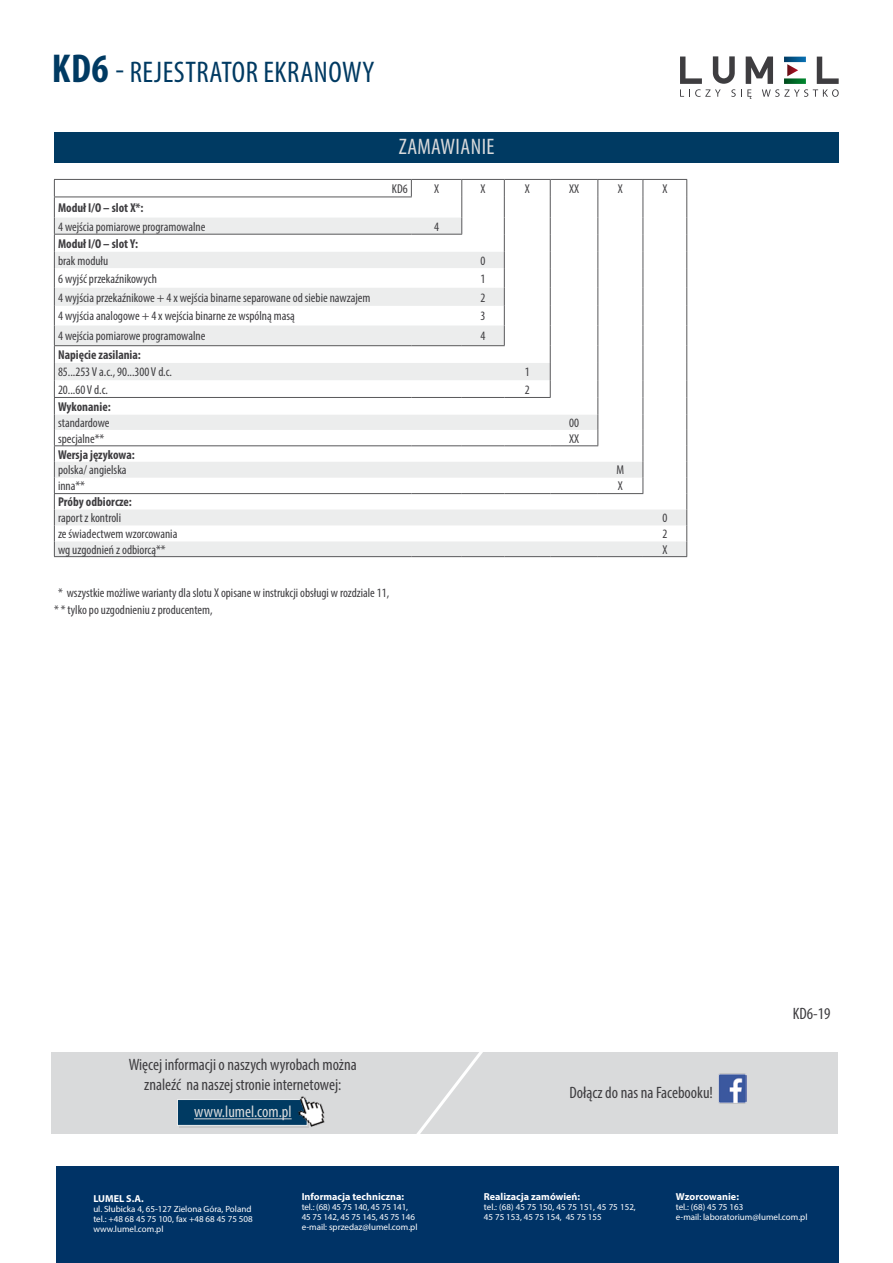
<style>
.page{position:relative;width:893px;height:1263px;background:#fff}
.page>*{position:absolute;margin:0;border:0;box-sizing:border-box;transform-origin:0 0}
.t1{font:condensed 30px "Myriad Pro";letter-spacing:.02em;color:#003a62}
.t2{font:condensed 22.5px "Myriad Pro";letter-spacing:.02em;color:#d9dadb}
.t3{font:condensed 16.5px/19.8px "Myriad Pro";color:#3e3d40;text-align:center}
.t4{font:condensed 16.5px "Myriad Pro";color:#d9dadb}
.t5{font:condensed 12.9px "Myriad Pro";color:#3e3d40}
.t6{font:700 condensed 12.9px "Myriad Pro";color:#3e3d40}
.t7{font:condensed 12.75px/16.4px "Myriad Pro";color:#3e3d40}
.t8{font:700 10.2px "Myriad Pro";color:#fff}
.t9{font:9px/10.2px "Myriad Pro";color:#fff}
.s1{font-weight:700;font-size:40.5px}
.s2{font-size:31.5px}
</style>
<div class="page">
<div style="left:54px;top:132px;width:785px;height:30px;background:#003a62"></div>
<svg style="left:680px;top:56px;width:159px;height:43px"></svg>
<svg style="left:55px;top:218px;width:631px;height:338px"></svg>
<svg style="left:55px;top:325px;width:631px;height:200px"></svg>
<hr style="left:504px;top:445px;width:46px;height:1px;background:#58585a">
<hr style="left:550px;top:445px;width:48px;height:1px;background:#58585a">
<hr style="left:504px;top:493px;width:46px;height:1px;background:#58585a">
<hr style="left:550px;top:493px;width:48px;height:1px;background:#58585a">
<hr style="left:598px;top:493px;width:45px;height:1px;background:#58585a">
<hr style="left:504px;top:556px;width:46px;height:1px;background:#58585a">
<hr style="left:550px;top:556px;width:48px;height:1px;background:#58585a">
<hr style="left:598px;top:556px;width:45px;height:1px;background:#58585a">
<hr style="left:643px;top:556px;width:44px;height:1px;background:#58585a">
<hr style="left:54px;top:179px;width:357px;height:1px;background:#58585a">
<hr style="left:54px;top:197px;width:358px;height:1px;background:#58585a">
<hr style="left:54px;top:234px;width:357px;height:1px;background:#58585a">
<hr style="left:411px;top:234px;width:51px;height:1px;background:#58585a">
<hr style="left:54px;top:445px;width:357px;height:1px;background:#58585a">
<hr style="left:411px;top:445px;width:51px;height:1px;background:#58585a">
<hr style="left:462px;top:445px;width:42px;height:1px;background:#58585a">
<hr style="left:54px;top:493px;width:357px;height:1px;background:#58585a">
<hr style="left:411px;top:493px;width:51px;height:1px;background:#58585a">
<hr style="left:462px;top:493px;width:42px;height:1px;background:#58585a">
<hr style="left:54px;top:556px;width:357px;height:1px;background:#58585a">
<hr style="left:411px;top:556px;width:51px;height:1px;background:#58585a">
<hr style="left:462px;top:556px;width:42px;height:1px;background:#58585a">
<hr style="left:411px;top:179px;width:51px;height:1px;background:#58585a">
<svg style="left:411px;top:180px;width:1px;height:17px"></svg>
<hr style="left:462px;top:179px;width:42px;height:1px;background:#58585a">
<svg style="left:461px;top:180px;width:1px;height:54px"></svg>
<hr style="left:504px;top:179px;width:46px;height:1px;background:#58585a">
<svg style="left:504px;top:180px;width:1px;height:165px"></svg>
<hr style="left:550px;top:179px;width:48px;height:1px;background:#58585a">
<hr style="left:598px;top:179px;width:45px;height:1px;background:#58585a">
<svg style="left:597px;top:180px;width:1px;height:265px"></svg>
<hr style="left:643px;top:179px;width:44px;height:1px;background:#58585a">
<svg style="left:643px;top:180px;width:1px;height:313px"></svg>
<svg style="left:686px;top:180px;width:1px;height:376px"></svg>
<hr style="left:54px;top:345px;width:357px;height:1px;background:#58585a">
<hr style="left:411px;top:345px;width:51px;height:1px;background:#58585a">
<hr style="left:462px;top:345px;width:43px;height:1px;background:#58585a">
<svg style="left:550px;top:180px;width:1px;height:217px"></svg>
<hr style="left:504px;top:397px;width:47px;height:1px;background:#58585a">
<svg style="left:54px;top:180px;width:1px;height:376px"></svg>
<hr style="left:54px;top:397px;width:357px;height:1px;background:#58585a">
<hr style="left:411px;top:397px;width:51px;height:1px;background:#58585a">
<hr style="left:462px;top:397px;width:42px;height:1px;background:#58585a">
<div style="left:56px;top:1167px;width:783px;height:96px;background:#036"></div>
<div style="left:51px;top:1052px;width:786px;height:82px;background:#d9dadb"></div>
<div style="left:179px;top:1101px;width:130px;height:26px;background:#c6c7c8"></div>
<div style="left:177px;top:1099px;width:131px;height:27px;background:#003a62;border:1px solid #eceded"></div>
<hr style="left:194px;top:1118px;width:98px;height:1px;background:#d9dadb">
<img style="left:291px;top:1096px;width:34px;height:32px">
<img style="left:718px;top:1074px;width:29px;height:29px">
<svg style="left:416px;top:1052px;width:67px;height:82px"></svg>
<h1 class="t1" style="left:52px;top:54px;width:136px"><span class="s1">KD6</span> <span class="s2">-</span> REJESTRATOR</h1>
<h1 class="t1" style="left:263px;top:54px;width:27px">EKRANOWY</h1>
<h2 class="t2" style="left:399px;top:133px;width:95px">zamawianie</h2>
<p class="t5" style="left:392px;top:181px;width:17px">KD 6</p>
<p class="t5" style="left:434px;top:181px;width:7px">X</p>
<p class="t5" style="left:481px;top:181px;width:7px">X</p>
<p class="t5" style="left:525px;top:181px;width:7px">X</p>
<p class="t5" style="left:569px;top:181px;width:12px">XX</p>
<p class="t5" style="left:618px;top:181px;width:7px">X</p>
<p class="t5" style="left:662px;top:181px;width:7px">X</p>
<p class="t6" style="left:58px;top:200px;width:87px">Moduł I/O – slot X*:</p>
<p class="t5" style="left:58px;top:219px;width:149px">4 wejścia pomiarowe programowalne</p>
<p class="t5" style="left:434px;top:219px;width:6px">4</p>
<p class="t6" style="left:58px;top:235px;width:81px">Moduł I/O – slot Y:</p>
<p class="t5" style="left:58px;top:253px;width:52px">brak modułu</p>
<p class="t5" style="left:481px;top:253px;width:6px">0</p>
<p class="t5" style="left:58px;top:271px;width:100px">6 wyjść przekaźnikowych</p>
<p class="t5" style="left:481px;top:271px;width:6px">1</p>
<p class="t5" style="left:58px;top:290px;width:314px">4 wyjścia przekaźnikowe + 4 x wejścia binarne separowane od siebie nawzajem</p>
<p class="t5" style="left:481px;top:290px;width:6px">2</p>
<p class="t5" style="left:58px;top:308px;width:238px">4 wyjścia analogowe + 4 x wejścia binarne ze wspólną masą</p>
<p class="t5" style="left:481px;top:308px;width:6px">3</p>
<p class="t5" style="left:58px;top:328px;width:149px">4 wejścia pomiarowe programowalne</p>
<p class="t5" style="left:481px;top:328px;width:6px">4</p>
<p class="t6" style="left:58px;top:347px;width:84px">Napięcie zasilania:</p>
<p class="t5" style="left:58px;top:364px;width:116px">85...253 V a.c., 90...300 V d.c.</p>
<p class="t5" style="left:525px;top:364px;width:6px">1</p>
<p class="t5" style="left:58px;top:382px;width:51px">20...60 V d.c.</p>
<p class="t5" style="left:525px;top:382px;width:6px">2</p>
<p class="t6" style="left:58px;top:398px;width:54px">Wykonanie:</p>
<p class="t5" style="left:58px;top:415px;width:53px">standardowe</p>
<p class="t5" style="left:569px;top:415px;width:11px">00</p>
<p class="t5" style="left:58px;top:431px;width:48px">specjalne**</p>
<p class="t5" style="left:569px;top:431px;width:12px">XX</p>
<p class="t6" style="left:58px;top:446px;width:78px">Wersja językowa:</p>
<p class="t5" style="left:58px;top:462px;width:70px">polska/ angielska</p>
<p class="t5" style="left:617px;top:462px;width:9px">M</p>
<p class="t5" style="left:58px;top:478px;width:29px">inna**</p>
<p class="t5" style="left:618px;top:478px;width:7px">X</p>
<p class="t6" style="left:58px;top:494px;width:75px">Próby odbiorcze:</p>
<p class="t5" style="left:58px;top:510px;width:65px">raport z kontroli</p>
<p class="t5" style="left:662px;top:510px;width:6px">0</p>
<p class="t5" style="left:58px;top:526px;width:121px">ze świadectwem wzorcowania</p>
<p class="t5" style="left:662px;top:526px;width:6px">2</p>
<p class="t5" style="left:58px;top:542px;width:109px">wg uzgodnień z odbiorcą**</p>
<p class="t5" style="left:662px;top:542px;width:7px">X</p>
<p class="t7" style="left:54px;top:585px;width:337px;text-indent:4px">* wszystkie możliwe warianty dla slotu X opisane w instrukcji obsługi w rozdziale 11, * * tylko po uzgodnieniu z producentem,</p>
<p class="t3" style="left:129px;top:1055px;width:229px">Więcej informacji o naszych wyrobach można znaleźć na naszej stronie internetowej:</p>
<p class="t4" style="left:194px;top:1102px;width:99px">www.lumel.com.pl</p>
<p class="t3" style="left:569px;top:1082px;width:145px">Dołącz do nas na Facebooku!</p>
<p class="t3" style="left:793px;top:1004px;width:39px">KD6-19</p>
<p class="t8" style="left:93px;top:1191px;width:52px">LUMEL S.A.</p>
<p class="t9" style="left:93px;top:1203px;width:161px">ul. Słubicka 4, 65-127 Zielona Góra, Poland tel.: +48 68 45 75 100, fax +48 68 45 75 508 www.lumel.com.pl</p>
<p class="t8" style="left:302px;top:1190px;width:104px">Informacja techniczna:</p>
<p class="t9" style="left:302px;top:1202px;width:117px">tel.: (68) 45 75 140, 45 75 141,<br>45 75 142, 45 75 145, 45 75 146 e-mail: sprzedaz@lumel.com.pl</p>
<p class="t8" style="left:484px;top:1190px;width:98px">Realizacja zamówień:</p>
<p class="t9" style="left:484px;top:1202px;width:153px">tel.: (68) 45 75 150, 45 75 151, 45 75 152,<br>45 75 153, 45 75 154, 45 75 155</p>
<p class="t8" style="left:676px;top:1190px;width:65px">Wzorcowanie:</p>
<p class="t9" style="left:676px;top:1202px;width:133px">tel.: (68) 45 75 163<br>e-mail: laboratorium@lumel.com.pl</p>
</div>
